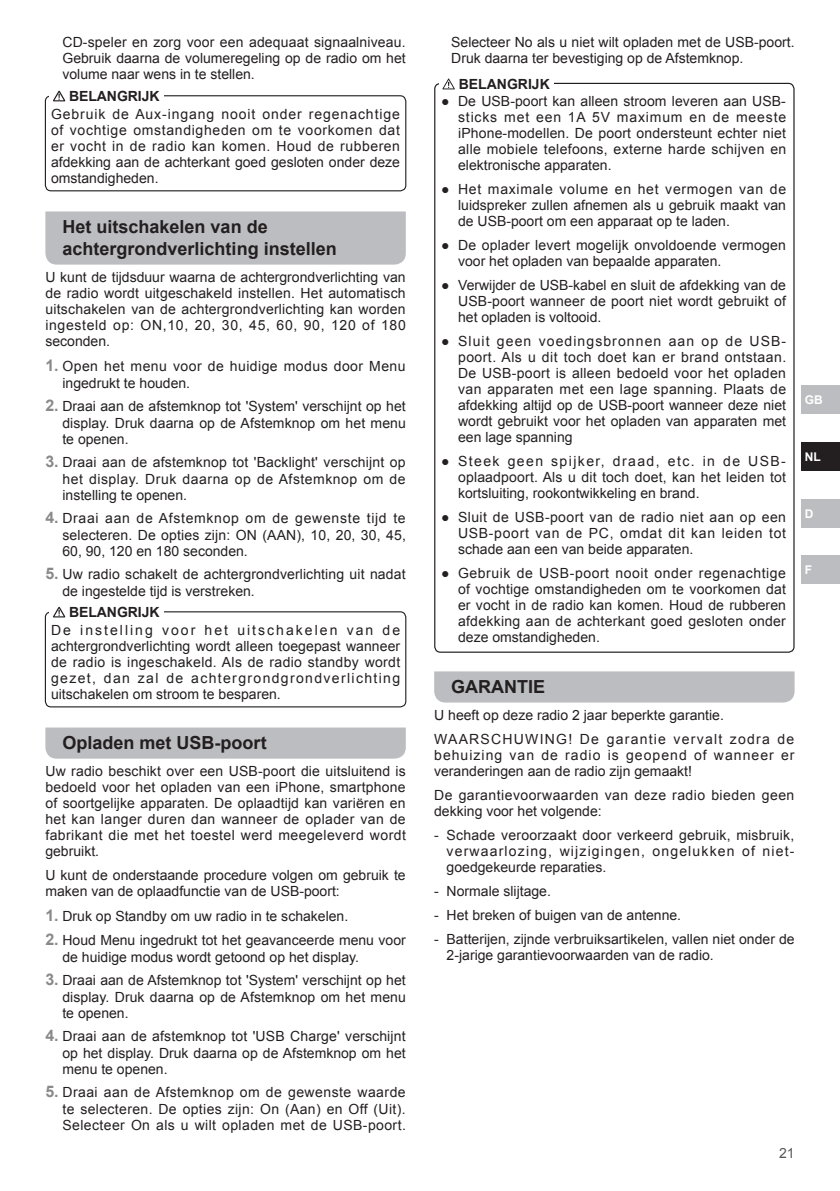
<style>
.page{position:relative;width:840px;height:1191px;background:#fff}
.page>*{position:absolute;margin:0;border:0;box-sizing:border-box;transform-origin:0 0}
.t1{font:700 18px/22px "Arial";color:#231f20}
.t2{font:14px/16px "Arial";color:#231f20;text-align:justify}
.t3{font:14px/24px "Arial";letter-spacing:.05em;color:#231f20}
.t4{font:14px/16px "Arial";letter-spacing:.075em;color:#231f20}
.t5{font:14px/16px "Arial";letter-spacing:.035em;color:#231f20}
.t6{font:14px/17px "Arial";letter-spacing:.03em;color:#231f20}
.t7{font:700 14px "Arial";letter-spacing:-.005em;color:#231f20}
.t8{font:14px "Arial";color:#57585a}
.t9{font:700 12px "Arial";color:#fff}
.s1{font-weight:700;font-size:16px;color:#89898a}
</style>
<div class="page">
<div style="left:801px;top:386px;width:38px;height:28px;background:#bcbdc0"></div>
<div style="left:801px;top:442px;width:38px;height:29px;background:#231f20"></div>
<div style="left:801px;top:499px;width:38px;height:28px;background:#bcbdc0"></div>
<div style="left:801px;top:556px;width:38px;height:28px;background:#bcbdc0"></div>
<div style="left:45px;top:95px;width:361px;height:96px;border:1px solid #231f20;border-radius:6px"></div>
<div style="left:45px;top:211px;width:360px;height:54px;background:#bcbdc0"></div>
<div style="left:45px;top:611px;width:361px;height:96px;border:1px solid #231f20;border-radius:6px"></div>
<div style="left:45px;top:727px;width:360px;height:31px;background:#bcbdc0"></div>
<div style="left:49px;top:89px;width:114px;height:14px;background:#fff"></div>
<svg style="left:53px;top:91px;width:12px;height:10px"></svg>
<div style="left:49px;top:605px;width:114px;height:14px;background:#fff"></div>
<svg style="left:53px;top:607px;width:12px;height:10px"></svg>
<div style="left:434px;top:671px;width:360px;height:31px;background:#bcbdc0"></div>
<svg style="left:442px;top:78px;width:12px;height:11px"></svg>
<p class="t2" style="left:62px;top:36px;width:344px">CD-speler en zorg voor een adequaat signaalniveau.<br>Gebruik daarna de volumeregeling op de radio om het volume naar wens in te stellen.</p>
<p class="t7" style="left:69px;top:91px;width:92px">BELANGRIJK</p>
<p class="t2" style="left:51px;top:107px;width:350px">Gebruik de Aux-ingang nooit onder regenachtige of vochtige omstandigheden om te voorkomen dat er vocht in de radio kan komen. Houd de rubberen afdekking aan de achterkant goed gesloten onder deze omstandigheden.</p>
<p class="t1" style="left:62px;top:218px;width:276px">Het uitschakelen van de achtergrondverlichting instellen</p>
<p class="t2" style="left:45px;top:271px;width:362px">U kunt de tijdsduur waarna de achtergrondverlichting van de radio wordt uitgeschakeld instellen. Het automatisch uitschakelen van de achtergrondverlichting kan worden ingesteld op: ON,10, 20, 30, 45, 60, 90, 120 of 180 seconden.</p>
<p class="t6" style="left:62px;top:358px;width:344px;text-indent:-17px"><span class="s1">1.</span> Open het menu voor de huidige modus door Menu ingedrukt te houden.</p>
<p class="t2" style="left:62px;top:399px;width:345px;text-indent:-17px"><span class="s1">2.</span> Draai aan de afstemknop tot 'System' verschijnt op het display. Druk daarna op de Afstemknop om het menu te openen.</p>
<p class="t2" style="left:62px;top:455px;width:344px;text-indent:-17px"><span class="s1">3.</span> Draai aan de afstemknop tot 'Backlight' verschijnt op het display. Druk daarna op de Afstemknop om de instelling te openen.</p>
<p class="t2" style="left:62px;top:511px;width:345px;text-indent:-17px"><span class="s1">4.</span> Draai aan de Afstemknop om de gewenste tijd te selecteren. De opties zijn: ON (AAN), 10, 20, 30, 45, 60, 90, 120 en 180 seconden.</p>
<p class="t2" style="left:62px;top:566px;width:344px;line-height:17px;text-indent:-17px"><span class="s1">5.</span> Uw radio schakelt de achtergrondverlichting uit nadat de ingestelde tijd is verstreken.</p>
<p class="t7" style="left:69px;top:607px;width:92px">BELANGRIJK</p>
<p class="t2" style="left:51px;top:623px;width:350px">De instelling voor het uitschakelen van de achtergrondverlichting wordt alleen toegepast wanneer de radio is ingeschakeld. Als de radio standby wordt gezet, dan zal de achtergrondgrondverlichting uitschakelen om stroom te besparen.</p>
<p class="t1" style="left:62px;top:733px;width:206px">Opladen met USB-poort</p>
<p class="t2" style="left:45px;top:764px;width:362px">Uw radio beschikt over een USB-poort die uitsluitend is bedoeld voor het opladen van een iPhone, smartphone of soortgelijke apparaten. De oplaadtijd kan variëren en het kan langer duren dan wanneer de oplader van de fabrikant die met het toestel werd meegeleverd wordt gebruikt.</p>
<p class="t2" style="left:45px;top:868px;width:361px">U kunt de onderstaande procedure volgen om gebruik te maken van de oplaadfunctie van de USB-poort:</p>
<p class="t2" style="left:45px;top:909px;width:304px"><span class="s1">1.</span> Druk op Standby om uw radio in te schakelen.</p>
<p class="t2" style="left:62px;top:932px;width:344px;line-height:17px;text-indent:-17px"><span class="s1">2.</span> Houd Menu ingedrukt tot het geavanceerde menu voor de huidige modus wordt getoond op het display.</p>
<p class="t2" style="left:62px;top:972px;width:345px;text-indent:-17px"><span class="s1">3.</span> Draai aan de Afstemknop tot 'System' verschijnt op het display. Druk daarna op de Afstemknop om het menu te openen.</p>
<p class="t2" style="left:62px;top:1028px;width:344px;text-indent:-17px"><span class="s1">4.</span> Draai aan de afstemknop tot 'USB Charge' verschijnt op het display. Druk daarna op de Afstemknop om het menu te openen.</p>
<p class="t2" style="left:62px;top:1084px;width:345px;text-indent:-17px"><span class="s1">5.</span> Draai aan de Afstemknop om de gewenste waarde te selecteren. De opties zijn: On (Aan) en Off (Uit).<br>Selecteer On als u wilt opladen met de USB-poort.</p>
<p class="t2" style="left:451px;top:36px;width:345px">Selecteer No als u niet wilt opladen met de USB-poort.<br>Druk daarna ter bevestiging op de Afstemknop.</p>
<p class="t2" style="left:458px;top:93px;width:329px;text-indent:-17px">● De USB-poort kan alleen stroom leveren aan USB&shy;sticks met een 1A 5V maximum en de meeste iPhone-modellen. De poort ondersteunt echter niet alle mobiele telefoons, externe harde schijven en elektronische apparaten.</p>
<p class="t2" style="left:458px;top:181px;width:329px;text-indent:-17px">● Het maximale volume en het vermogen van de luidspreker zullen afnemen als u gebruik maakt van de USB-poort om een apparaat op te laden.</p>
<p class="t2" style="left:458px;top:237px;width:329px;text-indent:-17px">● De oplader levert mogelijk onvoldoende vermogen voor het opladen van bepaalde apparaten.</p>
<p class="t2" style="left:458px;top:277px;width:329px;text-indent:-17px">● Verwijder de USB-kabel en sluit de afdekking van de USB-poort wanneer de poort niet wordt gebruikt of het opladen is voltooid.</p>
<p class="t2" style="left:458px;top:333px;width:329px;text-indent:-17px">● Sluit geen voedingsbronnen aan op de USB&shy;poort. Als u dit toch doet kan er brand ontstaan.<br>De USB-poort is alleen bedoeld voor het opladen van apparaten met een lage spanning. Plaats de afdekking altijd op de USB-poort wanneer deze niet wordt gebruikt voor het opladen van apparaten met een lage spanning</p>
<p class="t2" style="left:458px;top:453px;width:329px;text-indent:-17px">● Steek geen spijker, draad, etc. in de USB&shy;oplaadpoort. Als u dit toch doet, kan het leiden tot kortsluiting, rookontwikkeling en brand.</p>
<p class="t2" style="left:458px;top:509px;width:329px;text-indent:-17px">● Sluit de USB-poort van de radio niet aan op een USB-poort van de PC, omdat dit kan leiden tot schade aan een van beide apparaten.</p>
<p class="t2" style="left:458px;top:565px;width:329px;text-indent:-17px">● Gebruik de USB-poort nooit onder regenachtige of vochtige omstandigheden om te voorkomen dat er vocht in de radio kan komen. Houd de rubberen afdekking aan de achterkant goed gesloten onder deze omstandigheden.</p>
<p class="t7" style="left:458px;top:79px;width:92px">BELANGRIJK</p>
<p class="t9" style="left:804px;top:395px;width:19px">GB</p>
<p class="t9" style="left:804px;top:452px;width:17px">NL</p>
<p class="t9" style="left:804px;top:509px;width:10px">D</p>
<p class="t9" style="left:804px;top:565px;width:9px">F</p>
<p class="t1" style="left:451px;top:677px;width:95px">GARANTIE</p>
<p class="t3" style="left:434px;top:704px;width:361px">U heeft op deze radio 2 jaar beperkte garantie.<br>WAARSCHUWING! De garantie vervalt zodra de</p>
<p class="t4" style="left:434px;top:748px;width:361px">behuizing van de radio is geopend of wanneer er veranderingen aan de radio zijn gemaakt!</p>
<p class="t5" style="left:434px;top:788px;width:361px">De garantievoorwaarden van deze radio bieden geen dekking voor het volgende:</p>
<p class="t2" style="left:446px;top:828px;width:349px;text-indent:-12px">- Schade veroorzaakt door verkeerd gebruik, misbruik, verwaarlozing, wijzigingen, ongelukken of niet&shy;goedgekeurde reparaties.</p>
<p class="t2" style="left:434px;top:884px;width:118px">- Normale slijtage.</p>
<p class="t2" style="left:434px;top:908px;width:248px">- Het breken of buigen van de antenne.</p>
<p class="t2" style="left:446px;top:932px;width:349px;text-indent:-12px">- Batterijen, zijnde verbruiksartikelen, vallen niet onder de<br>2-jarige garantievoorwaarden van de radio.</p>
<p class="t8" style="left:778px;top:1147px;width:17px">21</p>
</div>
